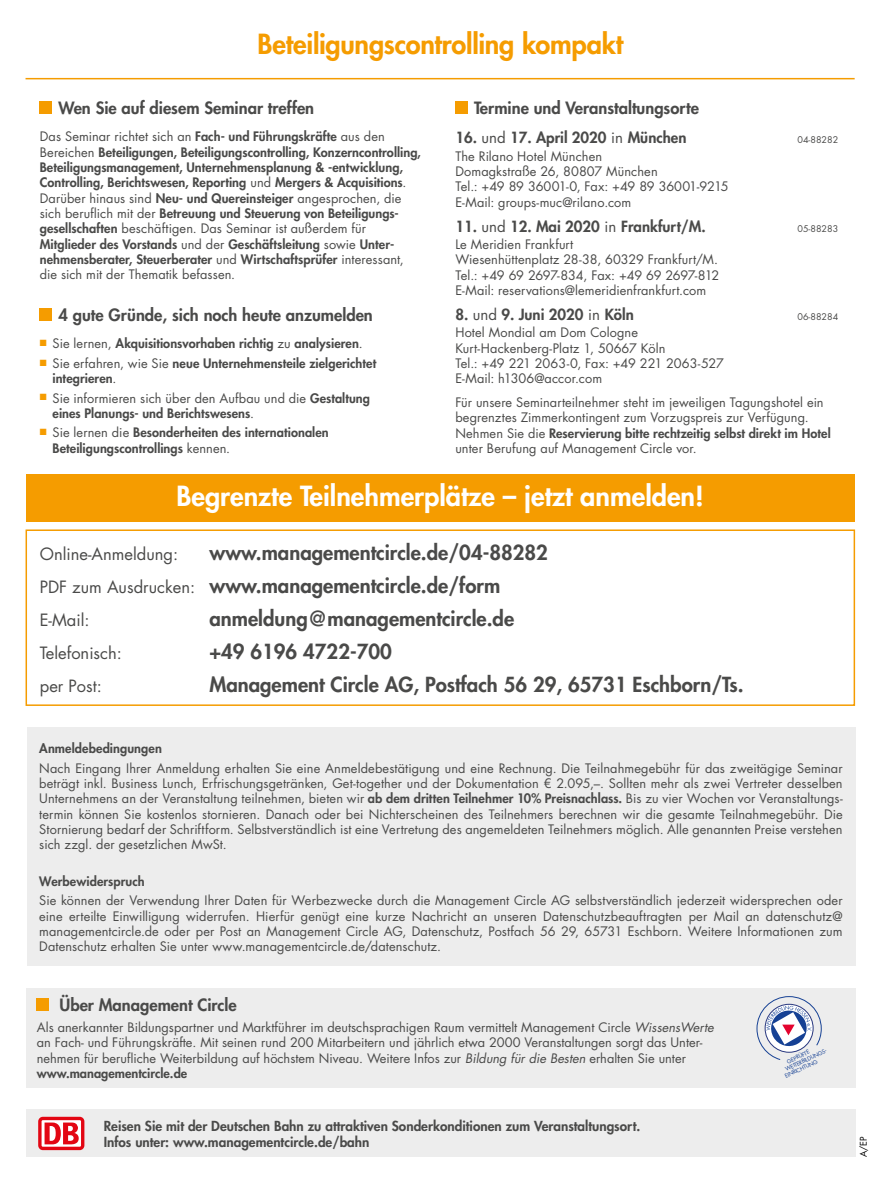
<style>
.page{position:relative;width:881px;height:1178px;background:#fff}
.page>*{position:absolute;margin:0;border:0;box-sizing:border-box;transform-origin:0 0}
.t1{font:800 27px "Futura Std";color:#fff}
.t2{font:800 27px "Futura Std";letter-spacing:-.01em;color:#f59c00}
.t3{font:800 20.25px/32.8px "Futura Std";color:#4a4a49}
.t4{font:800 16.5px "Futura Std";color:#4a4a49}
.t5{font:16.5px "Futura Std";color:#4a4a49}
.t6{font:800 15px "Futura Std";color:#4a4a49}
.t7{font:800 13.5px/16.5px "Futura Std";color:#4a4a49}
.t8{font:12.75px/15.3px "Futura Std";color:#4a4a49}
.t9{font:800 12.75px/15.3px "Futura Std";letter-spacing:.005em;color:#4a4a49}
.t10{font:9px "Futura Std";color:#4a4a49}
.t11{font:9px "Futura Std";color:#000}
.t12{font:5.55px "Futura CE";color:#164194}
.s1{font-weight:400}
.s2{font-weight:800}
.s3{font-weight:400;font-size:16.5px}
.s4{font-style:italic}
</style>
<div class="page">
<hr style="left:26px;top:78px;width:828px;height:1px;background:#f59c00">
<div style="left:26px;top:529px;width:828px;height:177px;border:2px solid #f59c00"></div>
<div style="left:455px;top:101px;width:12px;height:13px;background:#f59c00"></div>
<div style="left:40px;top:308px;width:12px;height:12px;background:#f59c00"></div>
<div style="left:40px;top:101px;width:12px;height:13px;background:#f59c00"></div>
<div style="left:27px;top:728px;width:828px;height:238px;background:#ededed"></div>
<div style="left:26px;top:1109px;width:829px;height:48px;background:#ededed"></div>
<div style="left:38px;top:1117px;width:46px;height:33px;background:#e30613;border-radius:5px"></div>
<svg style="left:42px;top:1120px;width:39px;height:27px"></svg>
<svg style="left:45px;top:1122px;width:34px;height:22px"></svg>
<div style="left:26px;top:474px;width:828px;height:48px;background:#f59c00"></div>
<div style="left:26px;top:988px;width:829px;height:100px;background:#ededed"></div>
<div style="left:37px;top:998px;width:12px;height:12px;background:#f59c00"></div>
<svg style="left:756px;top:996px;width:65px;height:64px"></svg>
<h1 class="t2" style="left:257px;top:27px;width:367px">Beteiligungscontrolling kompakt</h1>
<p class="t4" style="left:59px;top:98px;width:257px">Wen Sie auf diesem Seminar treffen</p>
<p class="t9" style="left:40px;top:129px;width:382px"><span class="s1">Das Seminar richtet sich an</span> Fach- und Führungskräfte <span class="s1">aus den Bereichen</span> Beteiligungen, Beteiligungscontrolling, Konzerncontrolling, Beteiligungsmanagement, Unternehmensplanung &amp; -entwicklung, Controlling, Berichtswesen, Reporting <span class="s1">und</span> Mergers &amp; Acquisitions<span class="s1">.<br>Darüber hinaus sind</span> Neu- und Quereinsteiger <span class="s1">angesprochen, die sich beruflich mit der</span> Betreuung und Steuerung von Beteiligungs&shy;gesellschaften <span class="s1">beschäftigen. Das Seminar ist außerdem für </span>Mitglieder des Vorstands <span class="s1">und der</span> Geschäftsleitung <span class="s1">sowie</span> Unter&shy;nehmensberater, Steuerberater <span class="s1">und</span> Wirtschaftsprüfer <span class="s1">interessant, die sich mit der Thematik befassen.</span></p>
<p class="t4" style="left:59px;top:305px;width:316px">4 gute Gründe, sich noch heute anzumelden</p>
<p class="t9" style="left:40px;top:336px;width:324px"><sup>■</sup> <span class="s1">Sie lernen,</span> Akquisitionsvorhaben richtig <span class="s1">zu</span> analysieren<span class="s1">.</span></p>
<p class="t9" style="left:53px;top:355px;width:325px;text-indent:-13px"><sup>■</sup> <span class="s1">Sie erfahren, wie Sie</span> neue Unternehmensteile zielgerichtet integrieren<span class="s1">.</span></p>
<p class="t9" style="left:53px;top:390px;width:319px;text-indent:-13px"><sup>■</sup> <span class="s1">Sie informieren sich über den Aufbau und die</span> Gestaltung eines Planungs- und Berichtswesens<span class="s1">.</span></p>
<p class="t9" style="left:53px;top:425px;width:278px;text-indent:-13px"><sup>■</sup> <span class="s1">Sie lernen die</span> Besonderheiten des internationalen<br>Beteiligungscontrollings <span class="s1">kennen.</span></p>
<p class="t4" style="left:474px;top:98px;width:226px">Termine und Veranstaltungsorte</p>
<p class="t6" style="left:455px;top:128px;width:232px">16. <span class="s1">und</span> 17. April 2020 <span class="s1">in</span> München</p>
<p class="t10" style="left:797px;top:134px;width:42px">04-88282</p>
<p class="t8" style="left:455px;top:149px;width:275px">The Rilano Hotel München<br>Domagkstraße 26, 80807 München<br>Tel.: +49 89 36001-0, Fax: +49 89 36001-9215<br>E-Mail: groups-muc@rilano.com</p>
<p class="t6" style="left:455px;top:217px;width:252px">11. <span class="s1">und</span> 12. Mai 2020 <span class="s1">in</span> Frankfurt/M.</p>
<p class="t10" style="left:797px;top:223px;width:42px">05-88283</p>
<p class="t8" style="left:455px;top:237px;width:265px">Le Meridien Frankfurt<br>Wiesenhüttenplatz 28-38, 60329 Frankfurt/M.<br>Tel.: +49 69 2697-834, Fax: +49 69 2697-812<br>E-Mail: reservations@lemeridienfrankfurt.com</p>
<p class="t6" style="left:455px;top:305px;width:180px">8. <span class="s1">und</span> 9. Juni 2020 <span class="s1">in</span> Köln</p>
<p class="t10" style="left:797px;top:311px;width:42px">06-88284</p>
<p class="t8" style="left:455px;top:325px;width:270px">Hotel Mondial am Dom Cologne Kurt-Hackenberg-Platz 1, 50667 Köln<br>Tel.: +49 221 2063-0, Fax: +49 221 2063-527<br>E-Mail: h1306@accor.com</p>
<p class="t8" style="left:455px;top:395px;width:376px">Für unsere Seminarteilnehmer steht im jeweiligen Tagungshotel ein begrenztes Zimmerkontingent zum Vorzugspreis zur Verfügung.<br>Nehmen Sie die <span class="s2">Reservierung bitte rechtzeitig selbst direkt im Hotel </span>unter Berufung auf Management Circle vor.</p>
<h1 class="t1" style="left:176px;top:479px;width:528px">Begrenzte Teilnehmerplätze – jetzt anmelden!</h1>
<h2 class="t3" style="left:40px;top:536px;width:509px;text-indent:169px">www.managementcircle.de/04-88282<br><span class="s3">PDF zum Ausdrucken:</span> www.managementcircle.de/form</h2>
<p class="t5" style="left:40px;top:609px;width:51px">E-Mail:</p>
<h2 class="t3" style="left:209px;top:602px;width:306px">anmeldung@managementcircle.de</h2>
<p class="t5" style="left:40px;top:642px;width:84px">Telefonisch:</p>
<h2 class="t3" style="left:209px;top:635px;width:184px">+49 6196 4722-700</h2>
<p class="t5" style="left:40px;top:675px;width:63px">per Post:</p>
<h2 class="t3" style="left:209px;top:668px;width:535px">Management Circle AG, Postfach 56 29, 65731 Eschborn/Ts.</h2>
<p class="t5" style="left:40px;top:544px;width:140px">Online-Anmeldung:</p>
<p class="t9" style="left:39px;top:741px;width:124px">Anmeldebedingungen</p>
<p class="t8" style="left:39px;top:760px;width:804px;text-align:justify">Nach Eingang Ihrer Anmeldung erhalten Sie eine Anmeldebestätigung und eine Rechnung. Die Teilnahmegebühr für das zweitägige Seminar beträgt inkl. Business Lunch, Erfrischungsgetränken, Get-together und der Dokumentation € 2.095,–. Sollten mehr als zwei Vertreter desselben Unternehmens an der Veranstaltung teilnehmen, bieten wir <span class="s2">ab dem dritten Teilnehmer 10% Preisnachlass.</span> Bis zu vier Wochen vor Veranstaltungs&shy;termin können Sie kostenlos stornieren. Danach oder bei Nichterscheinen des Teilnehmers berechnen wir die gesamte Teilnahmegebühr. Die Stornierung bedarf der Schriftform. Selbstverständlich ist eine Vertretung des angemeldeten Teilnehmers möglich. Alle genannten Preise verstehen sich zzgl. der gesetzlichen MwSt.</p>
<p class="t9" style="left:39px;top:873px;width:107px">Werbewiderspruch</p>
<p class="t8" style="left:39px;top:893px;width:804px;text-align:justify">Sie können der Verwendung Ihrer Daten für Werbezwecke durch die Management Circle AG selbstverständlich jederzeit widersprechen oder eine erteilte Einwilligung widerrufen. Hierfür genügt eine kurze Nachricht an unseren Datenschutzbeauftragten per Mail an datenschutz@ managementcircle.de oder per Post an Management Circle AG, Datenschutz, Postfach 56 29, 65731 Eschborn. Weitere Informationen zum Datenschutz erhalten Sie unter www.managementcircle.de/datenschutz.</p>
<p class="t4" style="left:59px;top:995px;width:179px">Über Management Circle</p>
<p class="t8" style="left:37px;top:1020px;width:678px">Als anerkannter Bildungspartner und Marktführer im deutschsprachigen Raum vermittelt Management Circle <span class="s4">WissensWerte </span>an Fach- und Führungskräfte. Mit seinen rund 200 Mitarbeitern und jährlich etwa 2000 Veranstaltungen sorgt das Unter&shy;nehmen für berufliche Weiterbildung auf höchstem Niveau. Weitere Infos zur <span class="s4">Bildung für die Besten</span> erhalten Sie unter <span class="s2">www.managementcircle.de</span></p>
<p class="t7" style="left:104px;top:1117px;width:538px">Reisen Sie mit der Deutschen Bahn zu attraktiven Sonderkonditionen zum Veranstaltungsort.<br>Infos unter: www.managementcircle.de/bahn</p>
<p class="t12" style="left:783px;top:1066px;width:48px;rotate:-26deg">WEITERBILDUNGS-</p>
<p class="t12" style="left:785px;top:1059px;width:26px;rotate:-26deg">GEPRÜFTE</p>
<p class="t12" style="left:783px;top:1073px;width:37px;rotate:-26deg">EINRICHTUNG</p>
<p class="t11" style="left:857px;top:1157px;width:22px;rotate:-90deg">A/EP</p>
</div>
